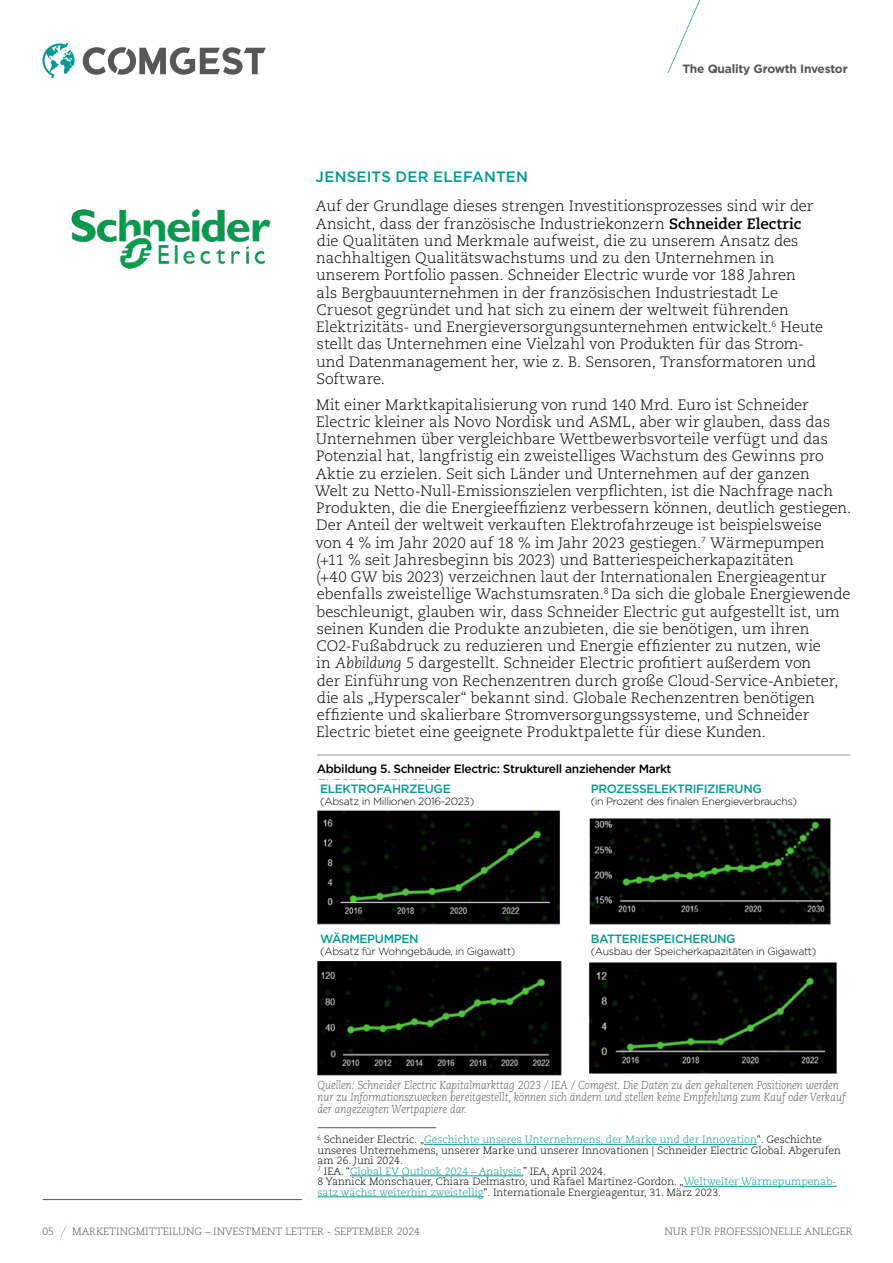
<style>
.page{position:relative;width:893px;height:1263px;background:#fff}
.page>*{position:absolute;margin:0;border:0;box-sizing:border-box;transform-origin:0 0}
.t1{font:300 15px/17.2px "Caecilia LT Pro 45";color:#000}
.t2{font:500 15px "Gotham";letter-spacing:.015em;color:#009a93}
.t3{font:500 12px "Gotham";letter-spacing:-.03em;color:#009a93}
.t4{font:500 12px "Gotham";letter-spacing:-.03em;color:#000}
.t5{font:700 12px "Gotham";letter-spacing:-.02em;color:#575756}
.t6{font:italic 300 11.55px/12px "Caecilia LT Pro 46";color:#575756;scale:.91 1}
.t7{font:300 10.5px/10.5px "Caecilia LT Pro 45";color:#000}
.t8{font:300 10.5px "Gotham";letter-spacing:-.03em;color:#000}
.t9{font:300 10.5px "Caecilia LT Pro 45";color:#575756}
.s1{font-family:"Caecilia LT Pro 75";font-weight:700}
.s2{font-family:"Caecilia LT Pro 46";font-style:italic}
.s3{color:#009a93}
</style>
<div class="page">
<svg style="left:668px;top:0;width:32px;height:73px"></svg>
<svg style="left:61px;top:1225px;width:5px;height:12px"></svg>
<hr style="left:43px;top:1199px;width:259px;height:1px;background:#575756">
<svg style="left:83px;top:47px;width:183px;height:28px"></svg>
<svg style="left:43px;top:43px;width:32px;height:35px"></svg>
<hr style="left:317px;top:755px;width:533px;height:1px;background:#9d9d9c">
<img style="left:317px;top:779px;width:243px;height:146px">
<img style="left:589px;top:818px;width:242px;height:107px">
<div style="left:318px;top:780px;width:250px;height:29px;background:#fff"></div>
<img style="left:72px;top:209px;width:199px;height:60px">
<hr style="left:318px;top:1127px;width:118px;height:1px;background:#575756">
<hr style="left:424px;top:1144px;width:333px;height:1px;background:#009a93">
<hr style="left:350px;top:1175px;width:173px;height:1px;background:#009a93">
<hr style="left:684px;top:1186px;width:153px;height:1px;background:#009a93">
<hr style="left:318px;top:1196px;width:165px;height:1px;background:#009a93">
<img style="left:317px;top:961px;width:245px;height:115px">
<img style="left:589px;top:962px;width:248px;height:112px">
<p class="t5" style="left:682px;top:61px;width:167px">The Quality Growth Investor</p>
<p class="t2" style="left:316px;top:167px;width:214px">JENSEITS DER ELEFANTEN</p>
<p class="t1" style="left:316px;top:197px;width:509px">Auf der Grundlage dieses strengen Investitionsprozesses sind wir der Ansicht, dass der französische Industriekonzern <span class="s1">Schneider Electric </span>die Qualitäten und Merkmale aufweist, die zu unserem Ansatz des nachhaltigen Qualitätswachstums und zu den Unternehmen in unserem Portfolio passen. Schneider Electric wurde vor 188 Jahren<br>als Bergbauunternehmen in der französischen Industriestadt Le Cruesot gegründet und hat sich zu einem der weltweit führenden Elektrizitäts- und Energieversorgungsunternehmen entwickelt.<sup>6</sup> Heute stellt das Unternehmen eine Vielzahl von Produkten für das Strom&shy;und Datenmanagement her, wie z. B. Sensoren, Transformatoren und Software.</p>
<p class="t1" style="left:315px;top:396px;width:538px">Mit einer Marktkapitalisierung von rund 140 Mrd. Euro ist Schneider Electric kleiner als Novo Nordisk und ASML, aber wir glauben, dass das Unternehmen über vergleichbare Wettbewerbsvorteile verfügt und das Potenzial hat, langfristig ein zweistelliges Wachstum des Gewinns pro Aktie zu erzielen. Seit sich Länder und Unternehmen auf der ganzen<br>Welt zu Netto-Null-Emissionszielen verpflichten, ist die Nachfrage nach Produkten, die die Energieeffizienz verbessern können, deutlich gestiegen.<br>Der Anteil der weltweit verkauften Elektrofahrzeuge ist beispielsweise<br>von 4 % im Jahr 2020 auf 18 % im Jahr 2023 gestiegen.<sup>7</sup> Wärmepumpen (+11 % seit Jahresbeginn bis 2023) und Batteriespeicherkapazitäten<br>(+40 GW bis 2023) verzeichnen laut der Internationalen Energieagentur ebenfalls zweistellige Wachstumsraten.<sup>8</sup> Da sich die globale Energiewende beschleunigt, glauben wir, dass Schneider Electric gut aufgestellt ist, um seinen Kunden die Produkte anzubieten, die sie benötigen, um ihren CO2-Fußabdruck zu reduzieren und Energie effizienter zu nutzen, wie<br>in <span class="s2">Abbildung 5</span> dargestellt. Schneider Electric profitiert außerdem von<br>der Einführung von Rechenzentren durch große Cloud-Service-Anbieter, die als „Hyperscaler“ bekannt sind. Globale Rechenzentren benötigen effiziente und skalierbare Stromversorgungssysteme, und Schneider Electric bietet eine geeignete Produktpalette für diese Kunden.</p>
<p class="t4" style="left:317px;top:761px;width:356px">Abbildung 5. Schneider Electric: Strukturell anziehender Markt</p>
<p class="t3" style="left:320px;top:781px;width:132px">ELEKTROFAHRZEUGE</p>
<p class="t8" style="left:320px;top:795px;width:156px">(Absatz in Millionen 2016-2023)</p>
<p class="t3" style="left:320px;top:930px;width:100px">WÄRMEPUMPEN</p>
<p class="t8" style="left:320px;top:944px;width:197px">(Absatz für Wohngebäude, in Gigawatt)</p>
<p class="t3" style="left:591px;top:781px;width:173px">PROZESSELEKTRIFIZIERUNG</p>
<p class="t8" style="left:591px;top:795px;width:208px">(in Prozent des finalen Energieverbrauchs)</p>
<p class="t3" style="left:591px;top:930px;width:146px">BATTERIESPEICHERUNG</p>
<p class="t8" style="left:591px;top:944px;width:227px">(Ausbau der Speicherkapazitäten in Gigawatt)</p>
<p class="t6" style="left:318px;top:1079px;width:582px">Quellen: Schneider Electric Kapitalmarkttag 2023 / IEA / Comgest. Die Daten zu den gehaltenen Positionen werden nur zu Informationszwecken bereitgestellt, können sich ändern und stellen keine Empfehlung zum Kauf oder Verkauf der angezeigten Wertpapiere dar.</p>
<p class="t7" style="left:318px;top:1134px;width:525px"><sup>6</sup> Schneider Electric. „<span class="s3">Geschichte unseres Unternehmens, der Marke und der Innovation</span>“. Geschichte unseres Unternehmens, unserer Marke und unserer Innovationen | Schneider Electric Global. Abgerufen am 26. Juni 2024.<br><sup>7</sup> IEA. “<span class="s3">Global EV Outlook 2024 – Analysis.</span>” IEA, April 2024.<br>8 Yannick Monschauer, Chiara Delmastro, und Rafael Martinez-Gordon. „<span class="s3">Weltweiter Wärmepumpenab&shy;satz wächst weiterhin zweistellig</span>“. Internationale Energieagentur, 31. März 2023.</p>
<p class="t9" style="left:43px;top:1224px;width:13px">05</p>
<p class="t9" style="left:72px;top:1224px;width:349px">MARKETINGMITTEILUNG – INVESTMENT LETTER - SEPTEMBER 2024</p>
<p class="t9" style="left:664px;top:1224px;width:190px">NUR FÜR PROFESSIONELLE ANLEGER</p>
</div>
